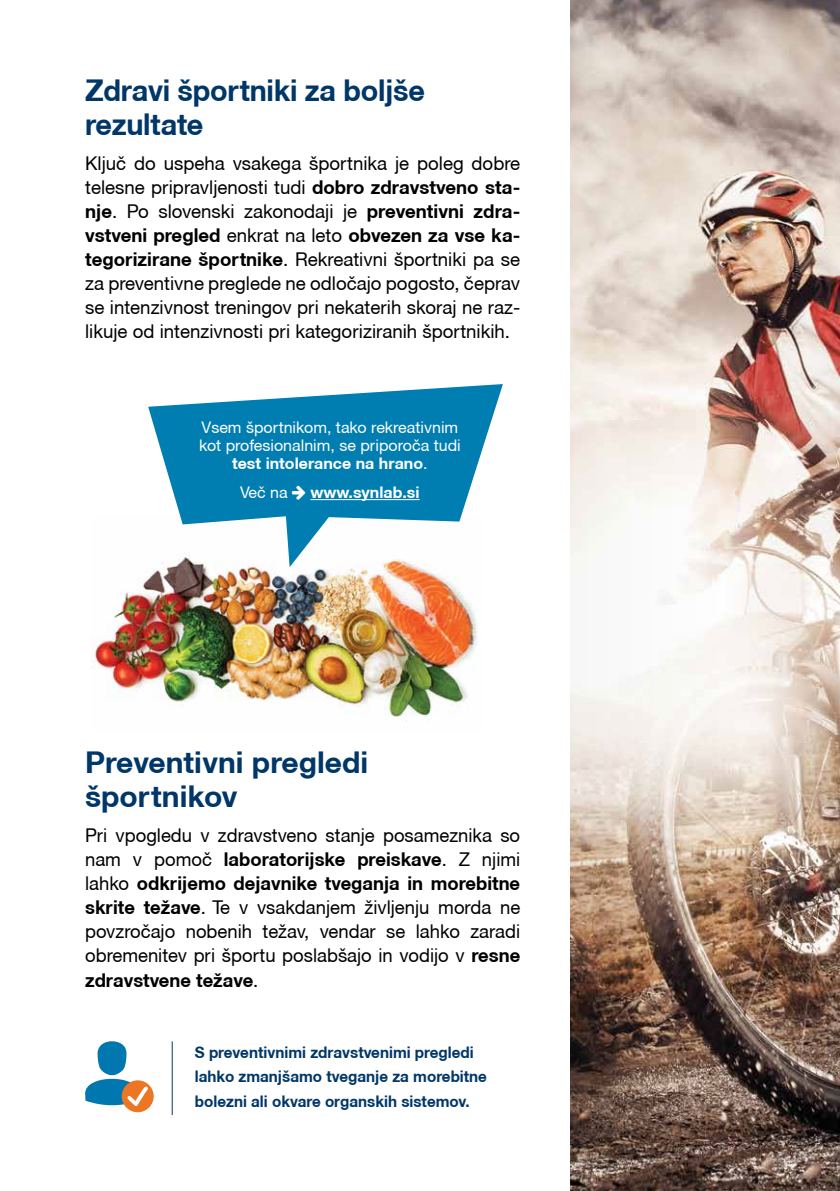
<style>
.page{position:relative;width:840px;height:1191px;background:#fff}
.page>*{position:absolute;margin:0;border:0;box-sizing:border-box;transform-origin:0 0}
.t1{font:700 30px/34px "Helvetica Neue CE";letter-spacing:-.01em;color:#003768;scale:.96 1}
.t2{font:700 30px/34px "Helvetica Neue CE";letter-spacing:-.01em;color:#003768}
.t3{font:19px/24px "Helvetica Neue CE";color:#000;text-align:justify}
.t4{font:700 16px/24px "Helvetica Neue CE";color:#003768;scale:.95 1}
.t5{font:16px/18px "Helvetica Neue CE";color:#fff;text-align:center}
.t6{font:700 16px "Helvetica Neue CE";color:#fff}
.s1{font-weight:700}
</style>
<div class="page">
<svg style="left:85px;top:1041px;width:69px;height:71px"></svg>
<hr style="left:172px;top:1041px;width:1px;height:74px;background:#003768">
<img style="left:92px;top:567px;width:385px;height:154px">
<svg style="left:148px;top:384px;width:354px;height:183px;fill:#007db1"></svg>
<hr style="left:310px;top:499px;width:109px;height:1px;background:#fff">
<img style="left:802px;top:0;width:37px;height:1191px">
<img style="left:570px;top:0;width:232px;height:1191px">
<svg style="left:292px;top:486px;width:13px;height:14px"></svg>
<h1 class="t1" style="left:85px;top:74px;width:355px">Zdravi športniki za boljše rezultate</h1>
<p class="t3" style="left:85px;top:152px;width:436px">Ključ do uspeha vsakega športnika je poleg dobre telesne pripravljenosti tudi <span class="s1">dobro zdravstveno sta&shy;nje</span>. Po slovenski zakonodaji je <span class="s1">preventivni zdra&shy;vstveni pregled</span> enkrat na leto <span class="s1">obvezen za vse ka&shy;tegorizirane športnike</span>. Rekreativni športniki pa se za preventivne preglede ne odločajo pogosto, čeprav se intenzivnost treningov pri nekaterih skoraj ne raz&shy;likuje od intenzivnosti pri kategoriziranih športnikih.</p>
<p class="t5" style="left:199px;top:418px;width:263px">Vsem športnikom, tako rekreativnim kot profesionalnim, se priporoča tudi <span class="s1">test intolerance na hrano</span>.</p>
<p class="t5" style="left:240px;top:483px;width:49px">Več na</p>
<p class="t6" style="left:310px;top:482px;width:111px">www.synlab.si</p>
<h1 class="t2" style="left:85px;top:746px;width:284px">Preventivni pregledi športnikov</h1>
<p class="t3" style="left:85px;top:824px;width:436px">Pri vpogledu v zdravstveno stanje posameznika so nam v pomoč <span class="s1">laboratorijske preiskave</span>. Z njimi lahko <span class="s1">odkrijemo dejavnike tveganja in morebitne skrite težave</span>. Te v vsakdanjem življenju morda ne povzročajo nobenih težav, vendar se lahko zaradi obremenitev pri športu poslabšajo in vodijo v <span class="s1">resne zdravstvene težave</span>.</p>
<p class="t4" style="left:195px;top:1041px;width:309px">S preventivnimi zdravstvenimi pregledi lahko zmanjšamo tveganje za morebitne bolezni ali okvare organskih sistemov.</p>
</div>
